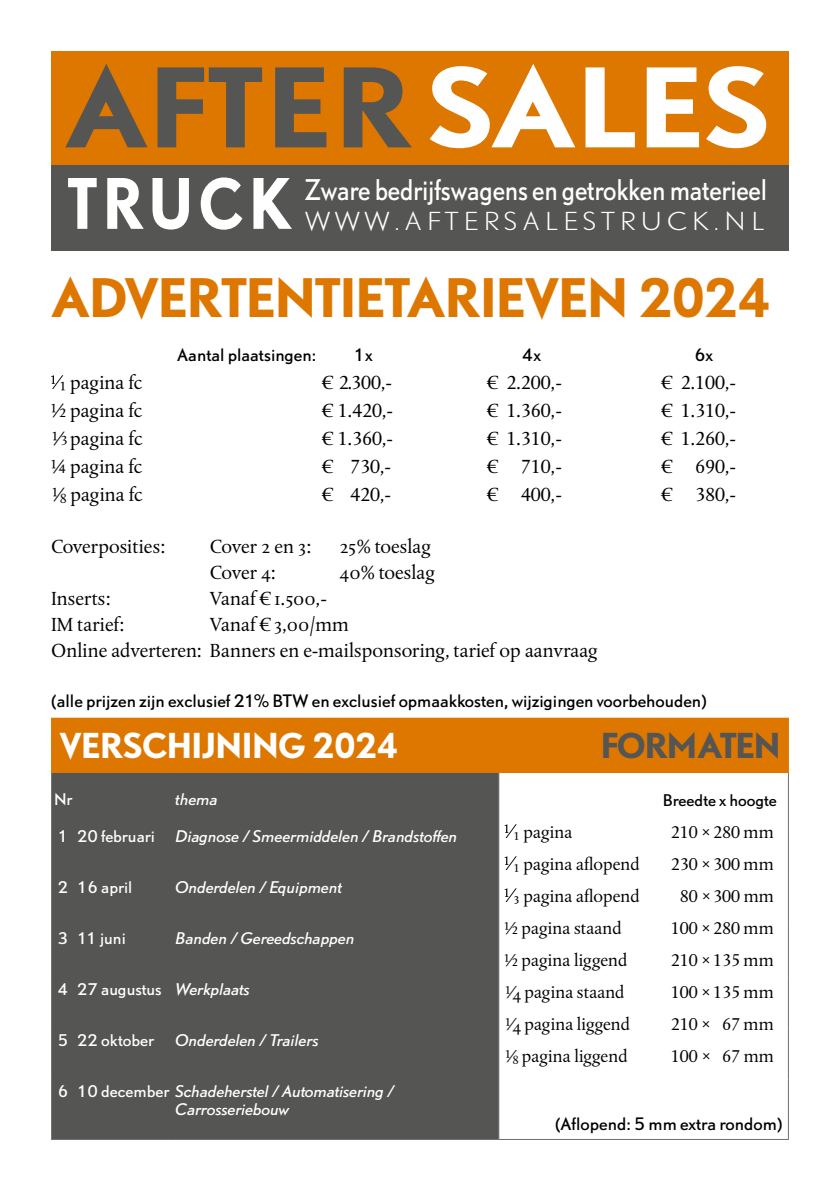
<style>
.page{position:relative;width:840px;height:1191px;background:#fff}
.page>*{position:absolute;margin:0;border:0;box-sizing:border-box;transform-origin:0 0}
.t1{font:700 64.6px "DTL Nobel TOT";letter-spacing:.095em;color:#fff;scale:.88 1}
.t2{font:700 49.4px "DTL Nobel TOT";letter-spacing:-.02em;color:#d70}
.t3{font:700 32px "DTL Nobel TOT";letter-spacing:-.015em;color:#fff}
.t4{font:700 32px "DTL Nobel TOT";letter-spacing:-.035em;color:#555554}
.t5{font:26.6px "DTL Nobel TOT";letter-spacing:-.01em;color:#fff;scale:.87 1}
.t6{font:300 23px "DTL Nobel TOT";letter-spacing:.17em;color:#fff;scale:1.15 1}
.tarievenlijst{font:20px "DTL Albertina TOT";color:#000001}
.Body{font:20px "DTL Albertina TOT";color:#000001}
.t7{font:18px "DTL Albertina TOT";color:#000001}
.Heading_2{font:16px "DTL Nobel TOT";color:#000001}
.t8{font:italic 15px "DTL Nobel TOT";color:#fff}
.t9{font:15px "DTL Nobel TOT";color:#fff}
.t10{font:15px "DTL Nobel TOT";color:#000001}
.s1{font-size:14px}
.s2{font-style:normal}
</style>
<div class="page">
<svg style="left:51px;top:375px;width:12px;height:14px"></svg>
<div style="left:51px;top:131px;width:737px;height:120px;background:#555554"></div>
<div style="left:51px;top:51px;width:737px;height:113px;background:#d70"></div>
<svg style="left:65px;top:64px;width:82px;height:83px"></svg>
<svg style="left:157px;top:67px;width:105px;height:80px"></svg>
<svg style="left:275px;top:67px;width:51px;height:80px"></svg>
<svg style="left:343px;top:67px;width:68px;height:80px"></svg>
<svg style="left:429px;top:64px;width:146px;height:84px"></svg>
<svg style="left:585px;top:67px;width:49px;height:80px"></svg>
<svg style="left:646px;top:67px;width:52px;height:80px"></svg>
<svg style="left:706px;top:66px;width:59px;height:82px"></svg>
<div style="left:52px;top:717px;width:735px;height:56px;background:#d70"></div>
<div style="left:52px;top:773px;width:446px;height:366px;background:#555554"></div>
<hr style="left:498px;top:773px;width:1px;height:51px;background:#6f6d6d">
<hr style="left:498px;top:824px;width:1px;height:51px;background:#6f6d6d">
<hr style="left:498px;top:875px;width:1px;height:51px;background:#6f6d6d">
<hr style="left:498px;top:926px;width:1px;height:51px;background:#6f6d6d">
<hr style="left:498px;top:977px;width:1px;height:51px;background:#6f6d6d">
<hr style="left:498px;top:1028px;width:1px;height:51px;background:#6f6d6d">
<hr style="left:498px;top:1079px;width:1px;height:60px;background:#6f6d6d">
<hr style="left:51px;top:773px;width:1px;height:51px;background:#6f6d6d">
<hr style="left:787px;top:773px;width:1px;height:51px;background:#6f6d6d">
<hr style="left:787px;top:824px;width:1px;height:51px;background:#6f6d6d">
<hr style="left:787px;top:875px;width:1px;height:51px;background:#6f6d6d">
<hr style="left:787px;top:926px;width:1px;height:51px;background:#6f6d6d">
<hr style="left:787px;top:977px;width:1px;height:51px;background:#6f6d6d">
<hr style="left:787px;top:1028px;width:1px;height:51px;background:#6f6d6d">
<hr style="left:787px;top:1079px;width:1px;height:60px;background:#6f6d6d">
<hr style="left:51px;top:824px;width:1px;height:51px;background:#6f6d6d">
<hr style="left:51px;top:875px;width:1px;height:51px;background:#6f6d6d">
<hr style="left:51px;top:926px;width:1px;height:51px;background:#6f6d6d">
<hr style="left:51px;top:977px;width:1px;height:51px;background:#6f6d6d">
<hr style="left:51px;top:1028px;width:1px;height:51px;background:#6f6d6d">
<hr style="left:51px;top:1079px;width:1px;height:60px;background:#6f6d6d">
<svg style="left:51px;top:1139px;width:23px;height:1px"></svg>
<hr style="left:74px;top:1139px;width:101px;height:1px;background:#6f6d6d">
<hr style="left:175px;top:1139px;width:323px;height:1px;background:#6f6d6d">
<hr style="left:51px;top:717px;width:1px;height:56px;background:#d70">
<hr style="left:787px;top:717px;width:1px;height:56px;background:#d70">
<hr style="left:498px;top:1139px;width:290px;height:1px;background:#6f6d6d">
<svg style="left:504px;top:824px;width:12px;height:14px"></svg>
<svg style="left:504px;top:856px;width:12px;height:14px"></svg>
<svg style="left:504px;top:888px;width:12px;height:14px"></svg>
<p class="t1" style="left:68px;top:157px;width:256px">TRUCK</p>
<p class="t5" style="left:304px;top:172px;width:532px">Zware bedrijfswagens en getrokken materieel</p>
<p class="t6" style="left:305px;top:206px;width:401px">WWW.AFTERSALESTRUCK.NL</p>
<p class="t2" style="left:51px;top:262px;width:721px">ADVERTENTIETARIEVEN 2024</p>
<p class="Heading_2" style="left:177px;top:343px;width:140px">Aantal plaatsingen:</p>
<p class="Heading_2" style="left:354px;top:343px;width:20px">1x</p>
<p class="Heading_2" style="left:522px;top:343px;width:20px">4x</p>
<p class="Heading_2" style="left:694px;top:343px;width:20px">6x</p>
<p class="tarievenlijst" style="left:59px;top:370px;width:85px">1 pagina fc</p>
<p class="tarievenlijst" style="left:322px;top:370px;width:71px">€ 2.300,-</p>
<p class="tarievenlijst" style="left:487px;top:370px;width:75px">€ 2.200,-</p>
<p class="tarievenlijst" style="left:661px;top:370px;width:76px">€ 2.100,-</p>
<p class="tarievenlijst" style="left:51px;top:398px;width:93px">½ pagina fc</p>
<p class="tarievenlijst" style="left:322px;top:398px;width:72px">€ 1.420,-</p>
<p class="tarievenlijst" style="left:487px;top:398px;width:75px">€ 1.360,-</p>
<p class="tarievenlijst" style="left:661px;top:398px;width:75px">€ 1.310,-</p>
<p class="tarievenlijst" style="left:51px;top:426px;width:93px">1⁄<span class="s1">3</span> pagina fc</p>
<p class="tarievenlijst" style="left:322px;top:426px;width:72px">€ 1.360,-</p>
<p class="tarievenlijst" style="left:487px;top:426px;width:75px">€ 1.310,-</p>
<p class="tarievenlijst" style="left:661px;top:426px;width:75px">€ 1.260,-</p>
<p class="tarievenlijst" style="left:51px;top:454px;width:93px">¼ pagina fc</p>
<p class="tarievenlijst" style="left:322px;top:454px;width:70px">€ 730,-</p>
<p class="tarievenlijst" style="left:487px;top:454px;width:75px">€ 710,-</p>
<p class="tarievenlijst" style="left:661px;top:454px;width:75px">€ 690,-</p>
<p class="tarievenlijst" style="left:51px;top:482px;width:93px">1⁄<sub>8</sub> pagina fc</p>
<p class="tarievenlijst" style="left:322px;top:482px;width:70px">€ 420,-</p>
<p class="tarievenlijst" style="left:487px;top:482px;width:75px">€ 400,-</p>
<p class="tarievenlijst" style="left:661px;top:482px;width:75px">€ 380,-</p>
<p class="Body" style="left:51px;top:534px;width:116px">Coverposities:</p>
<p class="Body" style="left:210px;top:534px;width:102px">Cover 2 en 3:</p>
<p class="Body" style="left:339px;top:534px;width:93px">25% toeslag</p>
<p class="Body" style="left:210px;top:560px;width:67px">Cover 4:</p>
<p class="Body" style="left:339px;top:560px;width:97px">40% toeslag</p>
<p class="Body" style="left:51px;top:586px;width:61px">Inserts:</p>
<p class="Body" style="left:210px;top:586px;width:118px">Vanaf € 1.500,-</p>
<p class="Body" style="left:51px;top:612px;width:74px">IM tarief:</p>
<p class="Body" style="left:210px;top:612px;width:140px">Vanaf € 3,00/mm</p>
<p class="Body" style="left:51px;top:638px;width:548px">Online adverteren: Banners en e-mailsponsoring, tarief op aanvraag</p>
<p class="Heading_2" style="left:51px;top:689px;width:657px">(alle prijzen zijn exclusief 21% BTW en exclusief opmaakkosten, wijzigingen voorbehouden)</p>
<p class="t3" style="left:60px;top:723px;width:340px">VERSCHIJNING 2024</p>
<p class="t4" style="left:600px;top:723px;width:181px">FORMATEN</p>
<p class="t9" style="left:54px;top:788px;width:20px">Nr</p>
<p class="t8" style="left:175px;top:788px;width:44px">thema</p>
<p class="t10" style="left:662px;top:789px;width:116px">Breedte x hoogte</p>
<p class="t7" style="left:513px;top:821px;width:61px">1 pagina</p>
<p class="t7" style="left:670px;top:821px;width:105px">210 × 280 mm</p>
<p class="t7" style="left:513px;top:853px;width:128px">1 pagina aflopend</p>
<p class="t7" style="left:670px;top:853px;width:105px">230 × 300 mm</p>
<p class="t7" style="left:513px;top:885px;width:128px">3 pagina aflopend</p>
<p class="t7" style="left:679px;top:885px;width:96px">80 × 300 mm</p>
<p class="t7" style="left:504px;top:917px;width:119px">½ pagina staand</p>
<p class="t7" style="left:670px;top:917px;width:105px">100 × 280 mm</p>
<p class="t7" style="left:504px;top:949px;width:124px">½ pagina liggend</p>
<p class="t7" style="left:670px;top:949px;width:105px">210 × 135 mm</p>
<p class="t7" style="left:504px;top:981px;width:122px">1⁄4 pagina staand</p>
<p class="t7" style="left:670px;top:981px;width:105px">100 × 135 mm</p>
<p class="t7" style="left:504px;top:1013px;width:127px">1⁄4 pagina liggend</p>
<p class="t7" style="left:670px;top:1013px;width:105px">210 × 67 mm</p>
<p class="t7" style="left:504px;top:1045px;width:125px">1⁄<sub>8</sub> pagina liggend</p>
<p class="t7" style="left:670px;top:1045px;width:105px">100 × 67 mm</p>
<p class="t9" style="left:58px;top:825px;width:12px">1</p>
<p class="t9" style="left:77px;top:825px;width:79px">20 februari</p>
<p class="t8" style="left:175px;top:825px;width:283px">Diagnose / Smeermiddelen / Brandstoffen</p>
<p class="t9" style="left:58px;top:876px;width:12px">2</p>
<p class="t9" style="left:77px;top:876px;width:57px">16 april</p>
<p class="t8" style="left:175px;top:876px;width:168px">Onderdelen / Equipment</p>
<p class="t9" style="left:58px;top:927px;width:12px">3</p>
<p class="t9" style="left:77px;top:927px;width:50px">11 juni</p>
<p class="t8" style="left:175px;top:927px;width:180px">Banden / Gereedschappen</p>
<p class="t9" style="left:58px;top:978px;width:12px">4</p>
<p class="t9" style="left:77px;top:978px;width:86px">27 augustus</p>
<p class="t8" style="left:175px;top:978px;width:76px">Werkplaats</p>
<p class="t9" style="left:58px;top:1029px;width:12px">5</p>
<p class="t9" style="left:77px;top:1029px;width:78px">22 oktober</p>
<p class="t8" style="left:175px;top:1029px;width:145px">Onderdelen / Trailers</p>
<p class="t9" style="left:58px;top:1080px;width:12px">6</p>
<p class="t8" style="left:77px;top:1080px;width:318px"><span class="s2">10 december</span> Schadeherstel / Automatisering /</p>
<p class="t8" style="left:175px;top:1098px;width:115px">Carrosseriebouw</p>
<p class="Heading_2" style="left:555px;top:1112px;width:229px">(Aflopend: 5 mm extra rondom)</p>
</div>
